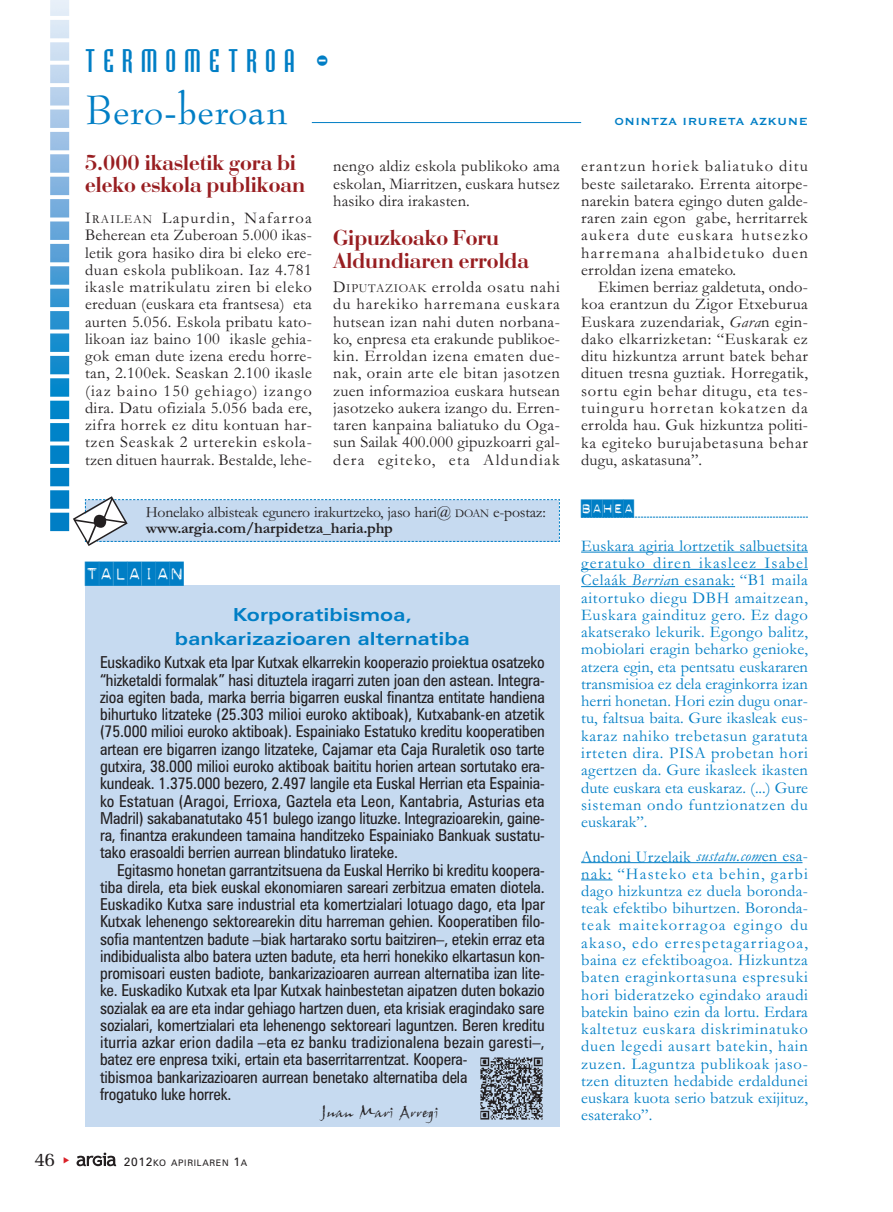
<style>
.page{position:relative;width:893px;height:1212px;background:#fff}
.page>*{position:absolute;margin:0;border:0;box-sizing:border-box;transform-origin:0 0}
.t1{font:48px "Bernadette";letter-spacing:.015em;color:#007ec5}
.t2{font:30px "Bodiac";letter-spacing:.275em;color:#007ec5}
.t3{font:24px "Blackout";color:#007ec5}
.t4{font:22.5px/22.5px "Bodoni";color:#981e21}
.t5{font:19.5px "Memoir";color:#231f20}
.t6{font:700 expanded 18px/23.7px "Zurich BT";color:#007ec5;text-align:center}
.t7{font:18px "Blackout";color:#007ec5}
.t8{font:condensed 16.5px/17.2px "Zurich BT";letter-spacing:-.01em;color:#231f20;text-align:justify}
.t9{font:16.5px/17.2px "Garamond";letter-spacing:.01em;color:#231f20;text-align:justify}
.t10{font:16.5px/17.2px "Garamond";letter-spacing:.005em;color:#007ec5;text-align:justify}
.t11{font:15.75px/16.5px "Garamond";letter-spacing:-.015em;color:#231f20}
.t12{font:15.75px "John Handy LET Plain 10";color:#231f20}
.t13{font:700 13.5px "Copperplate Gothic BT";letter-spacing:.03em;color:#007ec5}
.t14{font:9px "Zurich BT";letter-spacing:.075em;color:#231f20}
.s1{font-size:12.3px}
.s2{font-size:11.85px}
.s3{font-weight:700}
.s4{font-size:12px}
.s5{font-style:italic}
</style>
<div class="page">
<img style="left:50px;top:0;width:20px;height:532px">
<svg style="left:77px;top:1152px;width:39px;height:14px"></svg>
<hr style="left:312px;top:122px;width:269px;height:1px;background:#007ec5">
<div style="left:85px;top:585px;width:475px;height:542px;background:#c6daf0"></div>
<svg style="left:73px;top:496px;width:487px;height:50px"></svg>
<img style="left:480px;top:1057px;width:63px;height:63px">
<hr style="left:581px;top:552px;width:227px;height:1px;background:#007ec5">
<hr style="left:581px;top:569px;width:227px;height:1px;background:#007ec5">
<hr style="left:581px;top:586px;width:51px;height:1px;background:#007ec5">
<hr style="left:632px;top:586px;width:39px;height:1px;background:#007ec5">
<hr style="left:671px;top:586px;width:64px;height:1px;background:#007ec5">
<hr style="left:581px;top:862px;width:115px;height:1px;background:#007ec5">
<hr style="left:696px;top:862px;width:66px;height:1px;background:#007ec5">
<hr style="left:762px;top:862px;width:40px;height:1px;background:#007ec5">
<hr style="left:581px;top:879px;width:31px;height:1px;background:#007ec5">
<svg style="left:581px;top:517px;width:227px;height:1px"></svg>
<h2 class="t2" style="left:85px;top:44px;width:245px">TERMOMETROA -</h2>
<h1 class="t1" style="left:85px;top:90px;width:204px">Bero-beroan</h1>
<h3 class="t4" style="left:85px;top:153px;width:221px">5.000 ikasletik gora bi eleko eskola publikoan</h3>
<p class="t9" style="left:85px;top:211px;width:228px">I<span class="s1">RAILEAN</span> Lapurdin, Nafarroa Beherean eta Zuberoan 5.000 ikas&shy;letik gora hasiko dira bi eleko ere&shy;duan eskola publikoan. Iaz 4.781 ikasle matrikulatu ziren bi eleko ereduan (euskara eta frantsesa) eta aurten 5.056. Eskola pribatu kato&shy;likoan iaz baino 100 ikasle gehia&shy;gok eman dute izena eredu horre&shy;tan, 2.100ek. Seaskan 2.100 ikasle (iaz baino 150 gehiago) izango dira. Datu ofiziala 5.056 bada ere, zifra horrek ez ditu kontuan har&shy;tzen Seaskak 2 urterekin eskola&shy;tzen dituen haurrak. Bestalde, lehe-</p>
<p class="t9" style="left:333px;top:159px;width:228px">nengo aldiz eskola publikoko ama eskolan, Miarritzen, euskara hutsez hasiko dira irakasten.</p>
<h3 class="t4" style="left:333px;top:229px;width:197px">Gipuzkoako Foru<br>Aldundiaren errolda</h3>
<p class="t9" style="left:333px;top:280px;width:228px">D<span class="s1">IPUTAZIOAK</span> errolda osatu nahi du harekiko harremana euskara hutsean izan nahi duten norbana&shy;ko, enpresa eta erakunde publikoe&shy;kin. Erroldan izena ematen due&shy;nak, orain arte ele bitan jasotzen zuen informazioa euskara hutsean jasotzeko aukera izango du. Erren&shy;taren kanpaina baliatuko du Oga&shy;sun Sailak 400.000 gipuzkoarri gal&shy;dera egiteko, eta Aldundiak</p>
<p class="t11" style="left:146px;top:505px;width:402px">Honelako albisteak egunero irakurtzeko, jaso hari@ <span class="s2">DOAN</span> e-postaz: <span class="s3">www.argia.com/harpidetza_haria.php</span></p>
<h3 class="t3" style="left:85px;top:558px;width:101px">tALAIAN</h3>
<p class="t6" style="left:175px;top:603px;width:296px">Korporatibismoa, bankarizazioaren alternatiba</p>
<p class="t8" style="left:100px;top:655px;width:446px">Euskadiko Kutxak eta Ipar Kutxak elkarrekin kooperazio proiektua osatzeko “hizketaldi formalak” hasi dituztela iragarri zuten joan den astean. Integra&shy;zioa egiten bada, marka berria bigarren euskal finantza entitate handiena bihurtuko litzateke (25.303 milioi euroko aktiboak), Kutxabank-en atzetik (75.000 milioi euroko aktiboak). Espainiako Estatuko kreditu kooperatiben artean ere bigarren izango litzateke, Cajamar eta Caja Ruraletik oso tarte gutxira, 38.000 milioi euroko aktiboak baititu horien artean sortutako era&shy;kundeak. 1.375.000 bezero, 2.497 langile eta Euskal Herrian eta Espainia&shy;ko Estatuan (Aragoi, Errioxa, Gaztela eta Leon, Kantabria, Asturias eta Madril) sakabanatutako 451 bulego izango lituzke. Integrazioarekin, gaine&shy;ra, finantza erakundeen tamaina handitzeko Espainiako Bankuak sustatu&shy;tako erasoaldi berrien aurrean blindatuko lirateke.</p>
<p class="t8" style="left:100px;top:862px;width:446px;text-align:left;text-indent:17px">Egitasmo honetan garrantzitsuena da Euskal Herriko bi kreditu koopera&shy;tiba direla, eta biek euskal ekonomiaren sareari zerbitzua ematen diotela.<br>Euskadiko Kutxa sare industrial eta komertzialari lotuago dago, eta Ipar Kutxak lehenengo sektorearekin ditu harreman gehien. Kooperatiben filo&shy;sofia mantentzen badute –biak hartarako sortu baitziren–, etekin erraz eta indibidualista albo batera uzten badute, eta herri honekiko elkartasun kon&shy;promisoari eusten badiote, bankarizazioaren aurrean alternatiba izan lite&shy;ke. Euskadiko Kutxak eta Ipar Kutxak hainbestetan aipatzen duten bokazio sozialak ea are eta indar gehiago hartzen duen, eta krisiak eragindako sare sozialari, komertzialari eta lehenengo sektoreari laguntzen. Beren kreditu iturria azkar erion dadila –eta ez banku tradizionalena bezain garesti–, batez ere enpresa txiki, ertain eta baserritarrentzat. Koopera-<br>tibismoa bankarizazioaren aurrean benetako alternatiba dela<br>frogatuko luke horrek.</p>
<p class="t12" style="left:321px;top:1105px;width:119px">Juan-Mari-Arregi</p>
<p class="t5" style="left:35px;top:1151px;width:22px">46</p>
<p class="t14" style="left:124px;top:1160px;width:125px"><span class="s4">2012</span>KO APIRILAREN <span class="s4">1</span>A</p>
<p class="t13" style="left:614px;top:112px;width:195px">ONINTZA IRURETA AZKUNE</p>
<p class="t9" style="left:581px;top:159px;width:228px">erantzun horiek baliatuko ditu beste sailetarako. Errenta aitorpe&shy;narekin batera egingo duten galde&shy;raren zain egon gabe, herritarrek aukera dute euskara hutsezko harremana ahalbidetuko duen erroldan izena emateko.</p>
<p class="t9" style="left:581px;top:280px;width:228px;text-indent:17px">Ekimen berriaz galdetuta, ondo&shy;koa erantzun du Zigor Etxeburua Euskara zuzendariak, <span class="s5">Gara</span>n egin&shy;dako elkarrizketan: “Euskarak ez ditu hizkuntza arrunt batek behar dituen tresna guztiak. Horregatik, sortu egin behar ditugu, eta tes&shy;tuinguru horretan kokatzen da errolda hau. Guk hizkuntza politi&shy;ka egiteko burujabetasuna behar dugu, askatasuna”.</p>
<p class="t7" style="left:581px;top:497px;width:55px">BAHEA</p>
<p class="t10" style="left:581px;top:539px;width:228px">Euskara agiria lortzetik salbuetsita geratuko diren ikasleez Isabel Celaák <span class="s5">Berria</span>n esanak: “B1 maila aitortuko diegu DBH amaitzean, Euskara gaindituz gero. Ez dago akatserako lekurik. Egongo balitz, mobiolari eragin beharko genioke, atzera egin, eta pentsatu euskararen transmisioa ez dela eraginkorra izan herri honetan. Hori ezin dugu onar&shy;tu, faltsua baita. Gure ikasleak eus&shy;karaz nahiko trebetasun garatuta irteten dira. PISA probetan hori agertzen da. Gure ikasleek ikasten dute euskara eta euskaraz. (...) Gure sisteman ondo funtzionatzen du euskarak”.</p>
<p class="t10" style="left:581px;top:849px;width:228px">Andoni Urzelaik <span class="s5">sustatu.com</span>en esa&shy;nak: “Hasteko eta behin, garbi dago hizkuntza ez duela boronda&shy;teak efektibo bihurtzen. Boronda&shy;teak maitekorragoa egingo du akaso, edo errespetagarriagoa, baina ez efektiboagoa. Hizkuntza baten eraginkortasuna espresuki hori bideratzeko egindako araudi batekin baino ezin da lortu. Erdara kaltetuz euskara diskriminatuko duen legedi ausart batekin, hain zuzen. Laguntza publikoak jaso&shy;tzen dituzten hedabide erdaldunei euskara kuota serio batzuk exijituz, esaterako”.</p>
</div>
